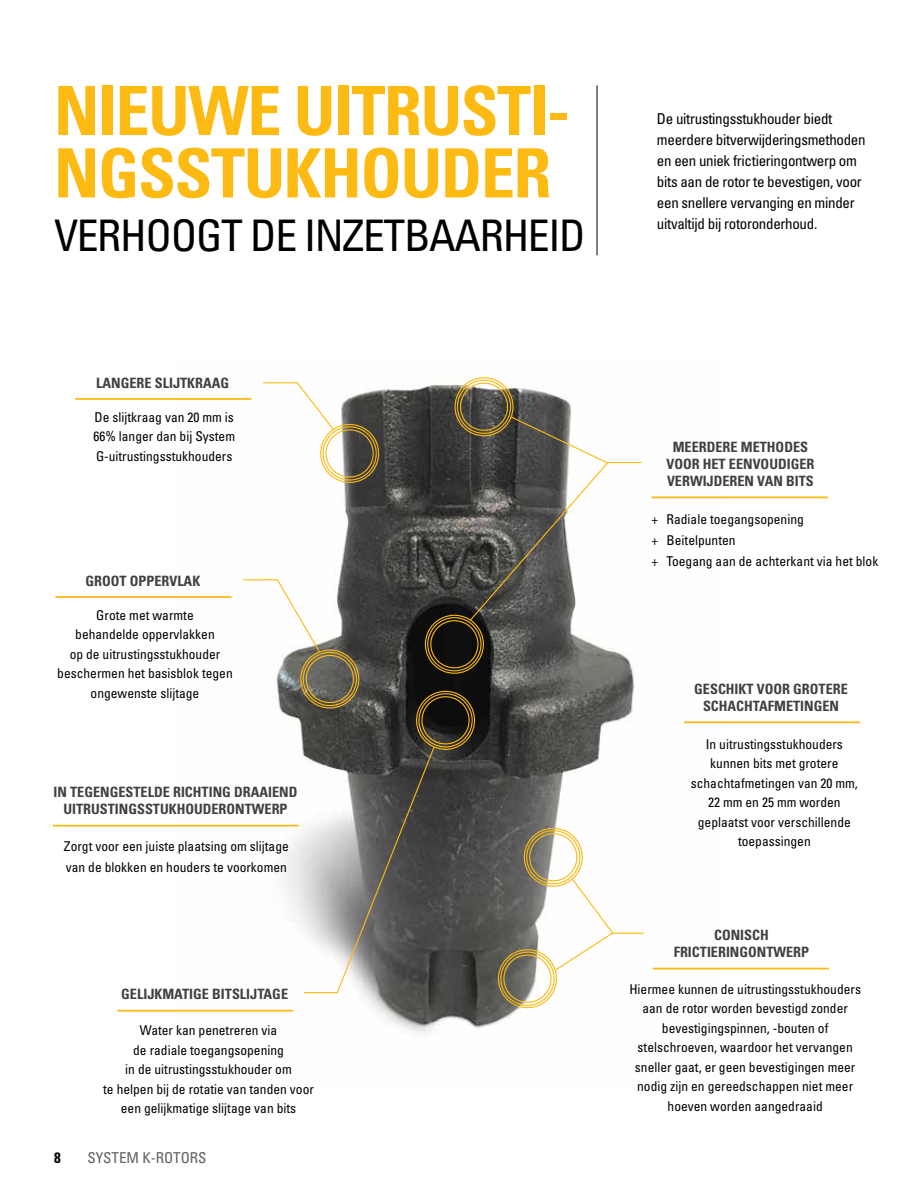
<style>
.page{position:relative;width:918px;height:1188px;background:#fff}
.page>*{position:absolute;margin:0;border:0;box-sizing:border-box;transform-origin:0 0}
.t1{font:700 condensed 67.95px/62.4px "Univers";letter-spacing:-.02em;color:#fdba12}
.t2{font:condensed 43.5px "Univers";letter-spacing:-.03em;color:#000}
.t3{font:condensed 15px/21px "Univers";letter-spacing:-.02em;color:#000}
.t4{font:condensed 15px "Univers";color:#5e6263}
.t5{font:700 condensed 15px "Univers";color:#000}
.t6{font:700 condensed 14.25px/17.1px "Univers";color:#414042;text-align:center}
.t7{font:condensed 13.5px/19.5px "Univers";color:#000;text-align:center}
</style>
<div class="page">
<img style="left:177px;top:496px;width:544px;height:538px">
<hr style="left:652px;top:497px;width:176px;height:1px;background:#fdba12">
<hr style="left:117px;top:1010px;width:176px;height:2px;background:#fdba12">
<hr style="left:53px;top:825px;width:246px;height:2px;background:#fdba12">
<hr style="left:55px;top:596px;width:177px;height:2px;background:#fdba12">
<hr style="left:653px;top:968px;width:176px;height:1px;background:#fdba12">
<hr style="left:684px;top:721px;width:176px;height:2px;background:#fdba12">
<hr style="left:597px;top:85px;width:1px;height:170px;background:#000">
<hr style="left:75px;top:398px;width:176px;height:2px;background:#fdba12">
<svg style="left:242px;top:377px;width:403px;height:633px"></svg>
<h1 class="t1" style="left:54px;top:79px;width:517px">NIEUWE UITRUSTI-<br>NGSSTUKHOUDER</h1>
<h2 class="t2" style="left:54px;top:208px;width:533px">VERHOOGT DE INZETBAARHEID</h2>
<p class="t3" style="left:657px;top:108px;width:210px">De uitrustingsstukhouder biedt meerdere bitverwijderingsmethoden en een uniek frictieringontwerp om bits aan de rotor te bevestigen, voor een snellere vervanging en minder uitvaltijd bij rotoronderhoud.</p>
<p class="t6" style="left:96px;top:374px;width:135px">LANGERE SLIJTKRAAG</p>
<p class="t7" style="left:93px;top:407px;width:143px;text-align:justify">De slijtkraag van 20 mm is 66% langer dan bij System G-uitrustingsstukhouders</p>
<p class="t6" style="left:85px;top:572px;width:116px">GROOT OPPERVLAK</p>
<p class="t7" style="left:57px;top:605px;width:177px">Grote met warmte<br>behandelde oppervlakken<br>op de uitrustingsstukhouder beschermen het basisblok tegen ongewenste slijtage</p>
<p class="t6" style="left:54px;top:784px;width:245px">IN TEGENGESTELDE RICHTING DRAAIEND<br>UITRUSTINGSSTUKHOUDERONTWERP</p>
<p class="t7" style="left:64px;top:835px;width:226px;line-height:21px;text-align:left">Zorgt voor een juiste plaatsing om slijtage van de blokken en houders te voorkomen</p>
<p class="t6" style="left:121px;top:986px;width:168px">GELIJKMATIGE BITSLIJTAGE</p>
<p class="t7" style="left:103px;top:1021px;width:212px">Water kan penetreren via<br>de radiale toegangsopening<br>in de uitrustingsstukhouder om<br>te helpen bij de rotatie van tanden voor een gelijkmatige slijtage van bits</p>
<p class="t5" style="left:54px;top:1148px;width:8px">8</p>
<p class="t4" style="left:87px;top:1148px;width:121px">SYSTEM K-ROTORS</p>
<p class="t6" style="left:666px;top:438px;width:150px">MEERDERE METHODES<br>VOOR HET EENVOUDIGER<br>VERWIJDEREN VAN BITS</p>
<p class="t7" style="left:652px;top:508px;width:228px;line-height:21px;text-align:left">+ Radiale toegangsopening<br>+ Beitelpunten<br>+ Toegang aan de achterkant via het blok</p>
<p class="t6" style="left:694px;top:680px;width:155px">GESCHIKT VOOR GROTERE<br>SCHACHTAFMETINGEN</p>
<p class="t7" style="left:691px;top:734px;width:169px">In uitrustingsstukhouders kunnen bits met grotere schachtafmetingen van 20 mm,<br>22 mm en 25 mm worden geplaatst voor verschillende toepassingen</p>
<p class="t6" style="left:674px;top:927px;width:137px">CONISCH<br>FRICTIERINGONTWERP</p>
<p class="t7" style="left:629px;top:979px;width:233px">Hiermee kunnen de uitrustingsstukhouders aan de rotor worden bevestigd zonder bevestigingspinnen, -bouten of stelschroeven, waardoor het vervangen sneller gaat, er geen bevestigingen meer nodig zijn en gereedschappen niet meer hoeven worden aangedraaid</p>
</div>
